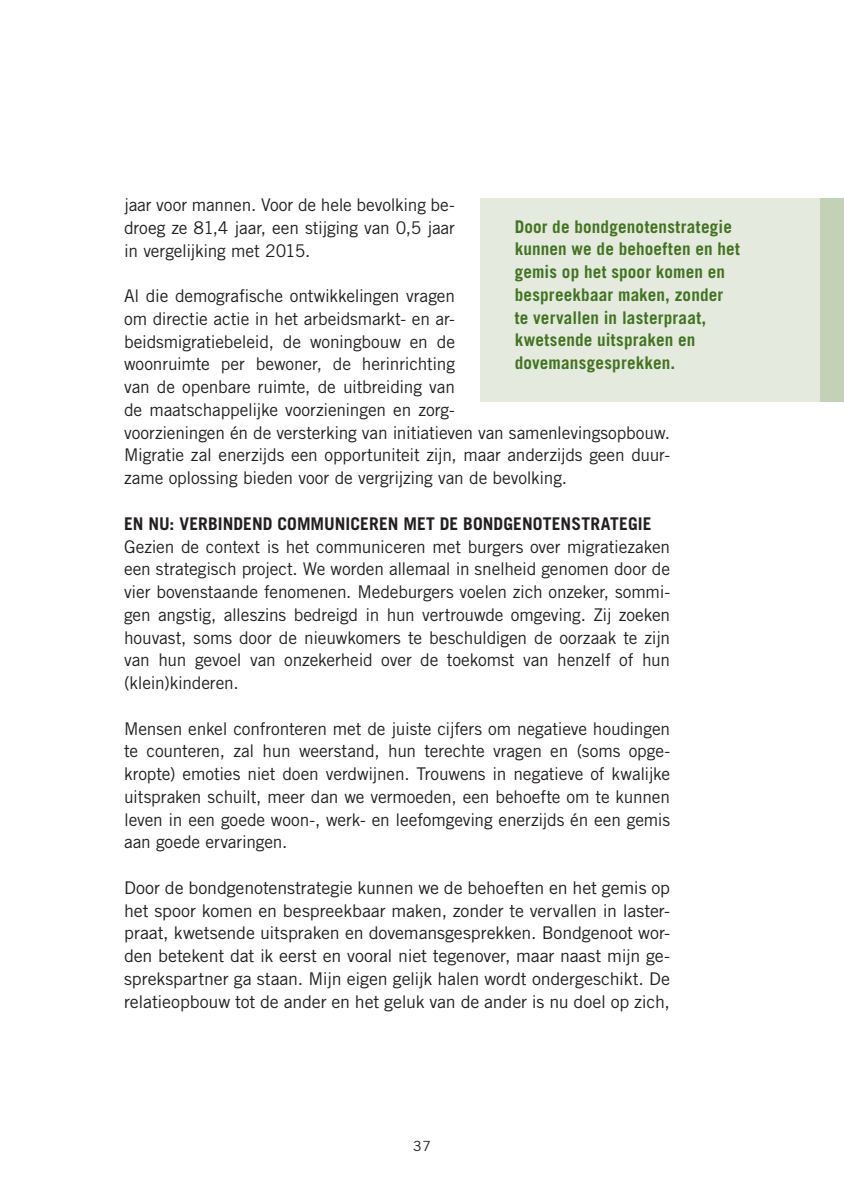
<style>
.page{position:relative;width:844px;height:1191px;background:#fff}
.page>*{position:absolute;margin:0;border:0;box-sizing:border-box;transform-origin:0 0}
.t1{font:17.5px/22.8px "Trade Gothic LT Std";letter-spacing:-.01em;color:#231f20;text-align:justify}
.t2{font:700 17.5px/22.8px "Trade Gothic LT Std";letter-spacing:.01em;color:#427321}
.t3{font:700 17.5px "Trade Gothic LT Std";letter-spacing:.005em;color:#231f20}
.t4{font:14px "Trade Gothic LT Std";color:#231f20}
</style>
<div class="page">
<div style="left:819px;top:198px;width:24px;height:204px;background:#c3d2b6"></div>
<div style="left:480px;top:198px;width:339px;height:204px;background:#e4ebde"></div>
<p class="t1" style="left:124px;top:193px;width:332px">jaar voor mannen. Voor de hele bevolking be&shy;droeg ze 81,4 jaar, een stijging van 0,5 jaar in vergelijking met 2015.</p>
<p class="t1" style="left:124px;top:284px;width:547px;text-align:left">Al die demografische ontwikkelingen vragen<br>om directie actie in het arbeidsmarkt- en ar-<br>beidsmigratiebeleid, de woningbouw en de<br>woonruimte per bewoner, de herinrichting<br>van de openbare ruimte, de uitbreiding van<br>de maatschappelijke voorzieningen en zorg-<br>voorzieningen én de versterking van initiatieven van samenlevingsopbouw.<br>Migratie zal enerzijds een opportuniteit zijn, maar anderzijds geen duur&shy;zame oplossing bieden voor de vergrijzing van de bevolking.</p>
<p class="t3" style="left:124px;top:513px;width:176px">En nu: verbindend comm</p>
<p class="t3" style="left:324px;top:513px;width:328px">uniceren met de bondgenotenstrategie</p>
<p class="t1" style="left:124px;top:534px;width:547px">Gezien de context is het communiceren met burgers over migratiezaken een strategisch project. We worden allemaal in snelheid genomen door de vier bovenstaande fenomenen. Medeburgers voelen zich onzeker, sommi&shy;gen angstig, alleszins bedreigd in hun vertrouwde omgeving. Zij zoeken houvast, soms door de nieuwkomers te beschuldigen de oorzaak te zijn van hun gevoel van onzekerheid over de toekomst van henzelf of hun (klein)kinderen.</p>
<p class="t1" style="left:124px;top:716px;width:547px">Mensen enkel confronteren met de juiste cijfers om negatieve houdingen te counteren, zal hun weerstand, hun terechte vragen en (soms opge&shy;kropte) emoties niet doen verdwijnen. Trouwens in negatieve of kwalijke uitspraken schuilt, meer dan we vermoeden, een behoefte om te kunnen leven in een goede woon-, werk- en leefomgeving enerzijds én een gemis aan goede ervaringen.</p>
<p class="t1" style="left:124px;top:876px;width:547px">Door de bondgenotenstrategie kunnen we de behoeften en het gemis op het spoor komen en bespreekbaar maken, zonder te vervallen in laster&shy;praat, kwetsende uitspraken en dovemansgesprekken. Bondgenoot wor&shy;den betekent dat ik eerst en vooral niet tegenover, maar naast mijn ge&shy;sprekspartner ga staan. Mijn eigen gelijk halen wordt ondergeschikt. De relatieopbouw tot de ander en het geluk van de ander is nu doel op zich,</p>
<p class="t2" style="left:514px;top:215px;width:227px">Door de bondgenotenstrategie kunnen we de behoeften en het gemis op het spoor komen en bespreekbaar maken, zonder te vervallen in lasterpraat, kwetsende uitspraken en dovemansgesprekken.</p>
<p class="t4" style="left:413px;top:1138px;width:19px">37</p>
</div>
